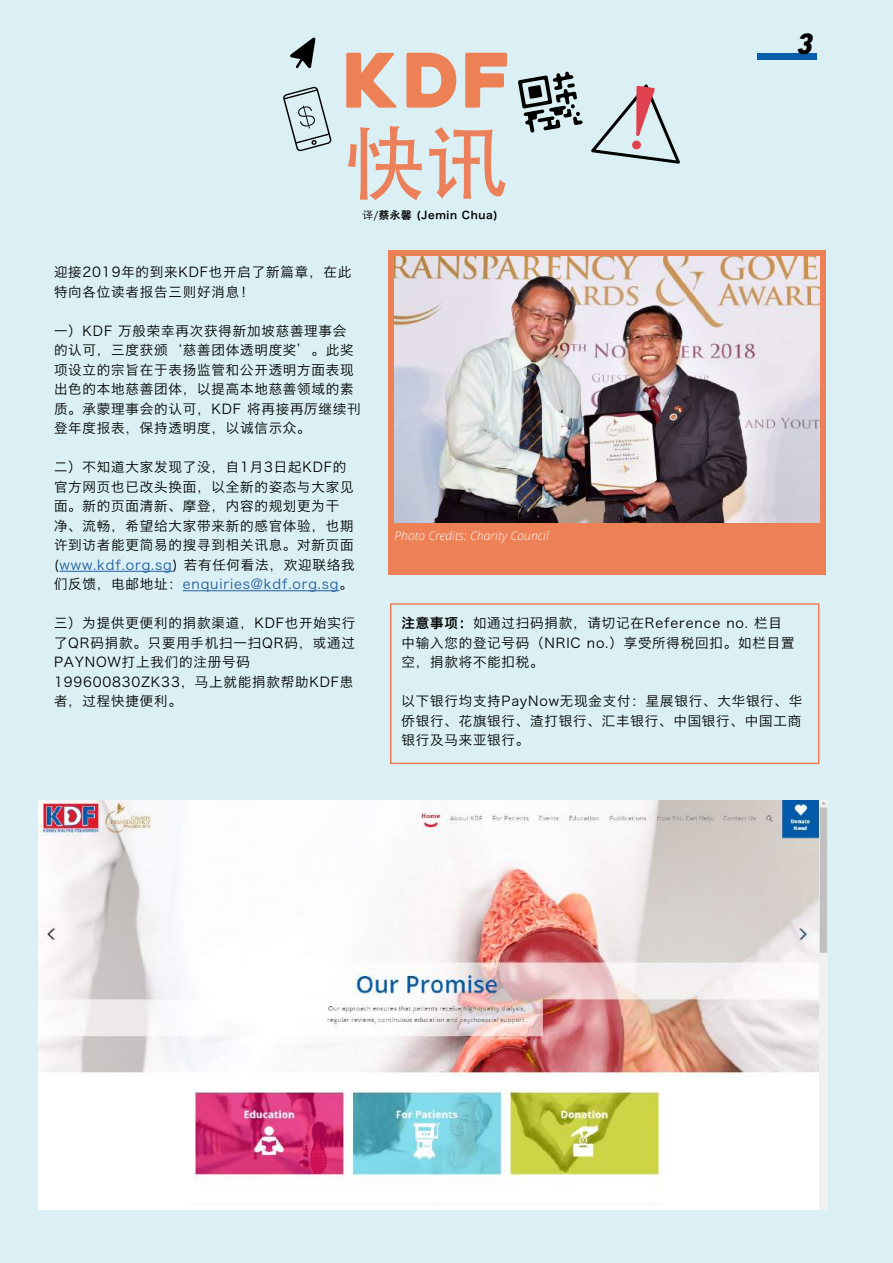
<style>
.page{position:relative;width:893px;height:1263px;background:#fff}
.page>*{position:absolute;margin:0;border:0;box-sizing:border-box;transform-origin:0 0}
.t1{font:500 81px "ST Heiti SC";color:#eb805a}
.t2{font:75px "Heavitas";color:#ed8055}
.t3{font:italic 800 30px "DIN Next LT Pro";color:#000}
.t4{font:13.5px/19.5px "Hiragino Sans GB W3";letter-spacing:.06em;color:#000}
.t5{font:italic 300 12px "Open Sans";letter-spacing:.01em;color:#fff}
.t6{font:10.5px "Hiragino Sans GB W6";letter-spacing:.06em;color:#000}
.s1{font-family:"Hiragino Sans GB W3"}
.s2{color:#215e9e}
.s3{font-family:"Hiragino Sans GB W6"}
</style>
<div class="page">
<div style="left:0;top:0;width:892px;height:1263px;background:#daf0f4"></div>
<div style="left:757px;top:53px;width:60px;height:6px;background:#085eac"></div>
<svg style="left:290px;top:38px;width:26px;height:30px"></svg>
<svg style="left:518px;top:72px;width:165px;height:94px;background:#bdc9cd"></svg>
<svg style="left:283px;top:86px;width:49px;height:66px;background:#bbced2"></svg>
<hr style="left:60px;top:571px;width:113px;height:1px;background:#215e9e">
<hr style="left:183px;top:590px;width:156px;height:1px;background:#215e9e">
<div style="left:388px;top:250px;width:437px;height:324px;background:#ed8055"></div>
<img style="left:394px;top:256px;width:425px;height:266px">
<img style="left:38px;top:801px;width:789px;height:409px">
<div style="left:390px;top:603px;width:429px;height:161px;border:2px solid #ed8055"></div>
<hr style="left:892px;top:0;width:1px;height:1263px;background:#fbfdf8">
<h2 class="t2" style="left:342px;top:34px;width:170px">KDF</h2>
<h1 class="t1" style="left:344px;top:118px;width:165px">快讯</h1>
<p class="t6" style="left:362px;top:208px;width:137px"><span class="s1">译/</span>蔡永馨 (Jemin Chua)</p>
<h3 class="t3" style="left:797px;top:26px;width:18px">3</h3>
<p class="t4" style="left:54px;top:262px;width:299px">迎接2019年的到来KDF也开启了新篇章，在此特向各位读者报告三则好消息！</p>
<p class="t4" style="left:54px;top:321px;width:308px">一）KDF 万般荣幸再次获得新加坡慈善理事会的认可，三度获颁‘慈善团体透明度奖’。此奖项设立的宗旨在于表扬监管和公开透明方面表现出色的本地慈善团体，以提高本地慈善领域的素质。承蒙理事会的认可，KDF 将再接再厉继续刊登年度报表，保持透明度，以诚信示众。</p>
<p class="t4" style="left:54px;top:457px;width:302px">二）不知道大家发现了没，自1月3日起KDF的官方网页也已改头换面，以全新的姿态与大家见面。新的页面清新、摩登，内容的规划更为干净、流畅，希望给大家带来新的感官体验，也期许到访者能更简易的搜寻到相关讯息。对新页面(<span class="s2">www.kdf.org.sg</span>) 若有任何看法，欢迎联络我们反馈，电邮地址：<span class="s2">enquiries@kdf.org.sg</span>。</p>
<p class="t4" style="left:54px;top:613px;width:303px">三）为提供更便利的捐款渠道，KDF也开始实行了QR码捐款。只要用手机扫一扫QR码，或通过<br>PAYNOW打上我们的注册号码<br>199600830ZK33，马上就能捐款帮助KDF患者，过程快捷便利。</p>
<p class="t5" style="left:394px;top:528px;width:156px">Photo Credits: Charity Council</p>
<p class="t4" style="left:401px;top:613px;width:395px"><span class="s3">注意事项：</span>如通过扫码捐款，请切记在Reference no. 栏目中输入您的登记号码（NRIC no.）享受所得税回扣。如栏目置空，捐款将不能扣税。</p>
<p class="t4" style="left:401px;top:691px;width:402px;text-align:justify">以下银行均支持PayNow无现金支付：星展银行、大华银行、华侨银行、花旗银行、渣打银行、汇丰银行、中国银行、中国工商银行及马来亚银行。</p>
</div>
